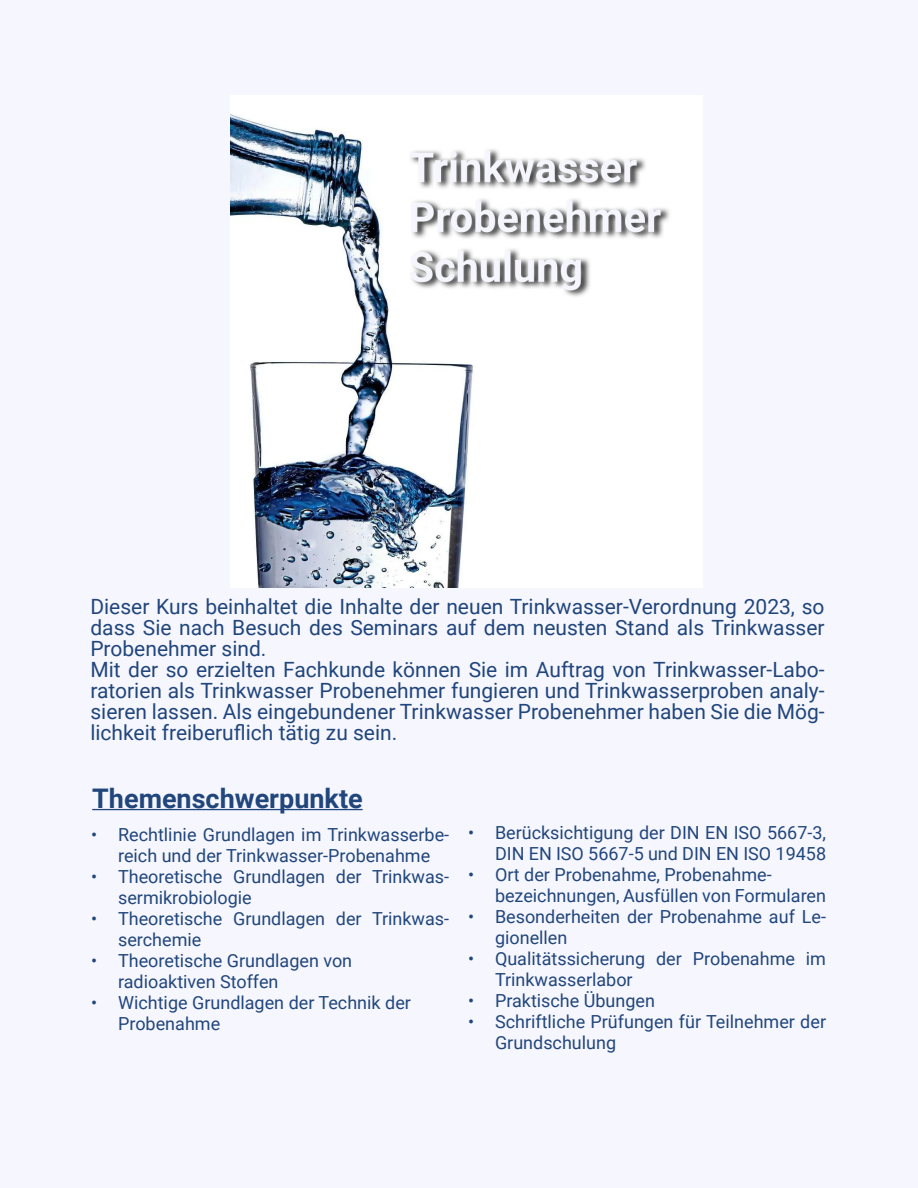
<style>
.page{position:relative;width:918px;height:1188px;background:#f6f6fe}
.page>*{position:absolute;margin:0;border:0;box-sizing:border-box;transform-origin:0 0}
.t1{font:700 27px "Roboto";color:#21467c}
.t2{font:21px/21px "Roboto";color:#21467c;text-align:justify}
.t3{font:18px/21px "Roboto";color:#21467c}
</style>
<div class="page">
<hr style="left:92px;top:809px;width:271px;height:1px;background:#21467c">
<img style="left:230px;top:114px;width:440px;height:473px">
<p class="t2" style="left:90px;top:596px;width:736px">Dieser Kurs beinhaltet die Inhalte der neuen Trinkwasser-Verordnung 2023, so dass Sie nach Besuch des Seminars auf dem neusten Stand als Trinkwasser Probenehmer sind.</p>
<p class="t2" style="left:90px;top:659px;width:736px">Mit der so erzielten Fachkunde können Sie im Auftrag von Trinkwasser-Labo&shy;ratorien als Trinkwasser Probenehmer fungieren und Trinkwasserproben analy&shy;sieren lassen. Als eingebundener Trinkwasser Probenehmer haben Sie die Mög&shy;lichkeit freiberuflich tätig zu sein.</p>
<p class="t1" style="left:92px;top:779px;width:272px">Themenschwerpunkte</p>
<p class="t3" style="left:91px;top:823px;width:360px;text-align:center">• Rechtlinie Grundlagen im Trinkwasserbe&shy;reich und der Trinkwasser-Probenahme</p>
<p class="t3" style="left:118px;top:865px;width:333px;text-indent:-27px">• Theoretische Grundlagen der Trinkwas&shy;sermikrobiologie</p>
<p class="t3" style="left:118px;top:907px;width:333px;text-indent:-27px">• Theoretische Grundlagen der Trinkwas&shy;serchemie</p>
<p class="t3" style="left:118px;top:949px;width:236px;text-indent:-27px">• Theoretische Grundlagen von radioaktiven Stoffen</p>
<p class="t3" style="left:118px;top:991px;width:294px;text-indent:-27px">• Wichtige Grundlagen der Technik der<br>Probenahme</p>
<p class="t3" style="left:468px;top:822px;width:360px;text-align:right">• Berücksichtigung der DIN EN ISO 5667-3,<br>DIN EN ISO 5667-5 und DIN EN ISO 19458</p>
<p class="t3" style="left:495px;top:864px;width:333px;text-indent:-27px">• Ort der Probenahme, Probenahme&shy;bezeichnungen, Ausfüllen von Formularen</p>
<p class="t3" style="left:495px;top:906px;width:333px;text-indent:-27px">• Besonderheiten der Probenahme auf Le&shy;gionellen</p>
<p class="t3" style="left:495px;top:948px;width:333px;text-indent:-27px">• Qualitätssicherung der Probenahme im<br>Trinkwasserlabor</p>
<p class="t3" style="left:468px;top:990px;width:189px">• Praktische Übungen</p>
<p class="t3" style="left:495px;top:1011px;width:333px;text-indent:-27px">• Schriftliche Prüfungen für Teilnehmer der<br>Grundschulung</p>
</div>
